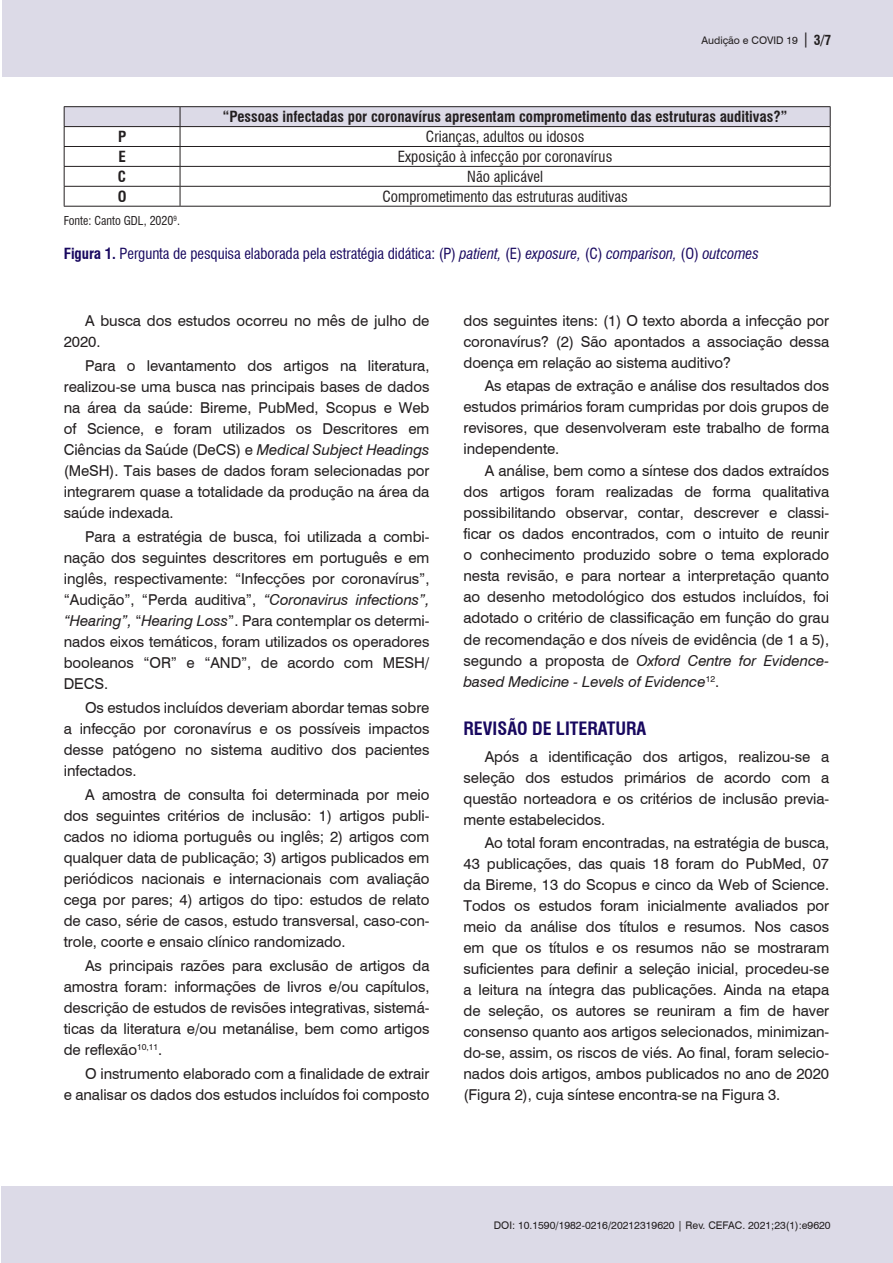
<style>
.page{position:relative;width:893px;height:1263px;background:#fff}
.page>*{position:absolute;margin:0;border:0;box-sizing:border-box;transform-origin:0 0}
.Nivel_1{font:700 condensed 18px "Swiss 721 BT";color:#18085f}
.Corpo_do_texto{font:15px/21px "Swiss 721 BT";letter-spacing:-.005em;color:#231f20;text-align:justify}
.Titulo_tabelas_e_gr{font:condensed 15px "Swiss 721 BT";letter-spacing:-.005em;color:#18085f}
.Texto_tabelas{font:condensed 15px "Swiss 721 BT";color:#231f20}
.Texto_tabelas-2{font:700 condensed 15px "Swiss 721 BT";color:#231f20}
.Legendas{font:condensed 12px "Swiss 721 BT";color:#231f20}
.t1{font:10.5px "Swiss 721 BT";color:#231f20}
.s1{font-size:15px}
.s2{font-weight:700;font-stretch:condensed;font-size:13.5px}
.s3{font-weight:700}
.s4{font-style:italic}
</style>
<div class="page">
<div style="left:1px;top:1186px;width:892px;height:77px;background:#dcdae7"></div>
<div style="left:2px;top:0;width:891px;height:77px;background:#dcdae7"></div>
<hr style="left:64px;top:106px;width:116px;height:1px;background:#231f20">
<hr style="left:180px;top:106px;width:651px;height:1px;background:#231f20">
<svg style="left:64px;top:107px;width:767px;height:99px"></svg>
<hr style="left:64px;top:206px;width:116px;height:1px;background:#231f20">
<hr style="left:180px;top:206px;width:651px;height:1px;background:#231f20">
<p class="t1" style="left:701px;top:34px;width:131px">Audição e COVID 19 <span class="s1">|</span> <span class="s2">3/7</span></p>
<p class="Texto_tabelas-2" style="left:223px;top:108px;width:566px">“Pessoas infectadas por coronavírus apresentam comprometimento das estruturas auditivas?”</p>
<p class="Texto_tabelas-2" style="left:118px;top:128px;width:10px">P</p>
<p class="Texto_tabelas" style="left:426px;top:128px;width:160px">Crianças, adultos ou idosos</p>
<p class="Texto_tabelas-2" style="left:118px;top:148px;width:9px">E</p>
<p class="Texto_tabelas" style="left:398px;top:148px;width:216px">Exposição à infecção por coronavírus</p>
<p class="Texto_tabelas-2" style="left:118px;top:168px;width:10px">C</p>
<p class="Texto_tabelas" style="left:467px;top:168px;width:77px">Não aplicável</p>
<p class="Texto_tabelas-2" style="left:118px;top:187px;width:10px">O</p>
<p class="Texto_tabelas" style="left:382px;top:187px;width:247px">Comprometimento das estruturas auditivas</p>
<p class="Legendas" style="left:64px;top:214px;width:118px">Fonte: Canto GDL, 2020<sup>9</sup>.</p>
<p class="Titulo_tabelas_e_gr" style="left:64px;top:245px;width:697px"><span class="s3">Figura 1.</span> Pergunta de pesquisa elaborada pela estratégia didática: (P) <span class="s4">patient,</span> (E) <span class="s4">exposure,</span> (C) <span class="s4">comparison,</span> (O) <span class="s4">outcomes</span></p>
<p class="Corpo_do_texto" style="left:64px;top:310px;width:367px;text-indent:21px">A busca dos estudos ocorreu no mês de julho de<br>2020.</p>
<p class="Corpo_do_texto" style="left:64px;top:355px;width:367px;text-indent:21px">Para o levantamento dos artigos na literatura, realizou-se uma busca nas principais bases de dados na área da saúde: Bireme, PubMed, Scopus e Web of Science, e foram utilizados os Descritores em Ciências da Saúde (DeCS) e <span class="s4">Medical Subject Headings </span>(MeSH). Tais bases de dados foram selecionadas por integrarem quase a totalidade da produção na área da saúde indexada.</p>
<p class="Corpo_do_texto" style="left:64px;top:526px;width:367px;text-indent:21px">Para a estratégia de busca, foi utilizada a combi&shy;nação dos seguintes descritores em português e em inglês, respectivamente: “Infecções por coronavírus”, “Audição”, “Perda auditiva”, <span class="s4">“Coronavirus infections”, “Hearing”,</span> “<span class="s4">Hearing Loss</span>”. Para contemplar os determi&shy;nados eixos temáticos, foram utilizados os operadores booleanos “OR” e “AND”, de acordo com MESH/ DECS.</p>
<p class="Corpo_do_texto" style="left:64px;top:697px;width:367px;text-indent:21px">Os estudos incluídos deveriam abordar temas sobre a infecção por coronavírus e os possíveis impactos desse patógeno no sistema auditivo dos pacientes infectados.</p>
<p class="Corpo_do_texto" style="left:64px;top:784px;width:367px;text-indent:21px">A amostra de consulta foi determinada por meio dos seguintes critérios de inclusão: 1) artigos publi&shy;cados no idioma português ou inglês; 2) artigos com qualquer data de publicação; 3) artigos publicados em periódicos nacionais e internacionais com avaliação cega por pares; 4) artigos do tipo: estudos de relato de caso, série de casos, estudo transversal, caso-con&shy;trole, coorte e ensaio clínico randomizado.</p>
<p class="Corpo_do_texto" style="left:64px;top:955px;width:367px;text-indent:21px">As principais razões para exclusão de artigos da amostra foram: informações de livros e/ou capítulos, descrição de estudos de revisões integrativas, sistemá&shy;ticas da literatura e/ou metanálise, bem como artigos de reflexão<sup>10,11</sup>.</p>
<p class="Corpo_do_texto" style="left:64px;top:1063px;width:367px;text-align:right">O instrumento elaborado com a finalidade de extrair<br>e analisar os dados dos estudos incluídos foi composto</p>
<p class="Corpo_do_texto" style="left:463px;top:310px;width:367px">dos seguintes itens: (1) O texto aborda a infecção por coronavírus? (2) São apontados a associação dessa doença em relação ao sistema auditivo?</p>
<p class="Corpo_do_texto" style="left:463px;top:375px;width:367px;text-indent:21px">As etapas de extração e análise dos resultados dos estudos primários foram cumpridas por dois grupos de revisores, que desenvolveram este trabalho de forma independente.</p>
<p class="Corpo_do_texto" style="left:463px;top:460px;width:367px;text-indent:21px">A análise, bem como a síntese dos dados extraídos dos artigos foram realizadas de forma qualitativa possibilitando observar, contar, descrever e classi&shy;ficar os dados encontrados, com o intuito de reunir o conhecimento produzido sobre o tema explorado nesta revisão, e para nortear a interpretação quanto ao desenho metodológico dos estudos incluídos, foi adotado o critério de classificação em função do grau de recomendação e dos níveis de evidência (de 1 a 5), segundo a proposta de <span class="s4">Oxford Centre for Evidence&shy;based Medicine - Levels of Evidence</span><sup>12</sup>.</p>
<p class="Nivel_1" style="left:463px;top:718px;width:184px">REVISÃO DE LITERATURA</p>
<p class="Corpo_do_texto" style="left:463px;top:746px;width:367px;text-indent:21px">Após a identificação dos artigos, realizou-se a seleção dos estudos primários de acordo com a questão norteadora e os critérios de inclusão previa&shy;mente estabelecidos.</p>
<p class="Corpo_do_texto" style="left:463px;top:832px;width:367px;text-indent:21px">Ao total foram encontradas, na estratégia de busca, 43 publicações, das quais 18 foram do PubMed, 07 da Bireme, 13 do Scopus e cinco da Web of Science.<br>Todos os estudos foram inicialmente avaliados por meio da análise dos títulos e resumos. Nos casos em que os títulos e os resumos não se mostraram suficientes para definir a seleção inicial, procedeu-se a leitura na íntegra das publicações. Ainda na etapa de seleção, os autores se reuniram a fim de haver consenso quanto aos artigos selecionados, minimizan&shy;do-se, assim, os riscos de viés. Ao final, foram selecio&shy;nados dois artigos, ambos publicados no ano de 2020 (Figura 2), cuja síntese encontra-se na Figura 3.</p>
<p class="t1" style="left:494px;top:1218px;width:338px">DOI: 10.1590/1982-0216/20212319620 | Rev. CEFAC. 2021;23(1):e9620</p>
</div>
